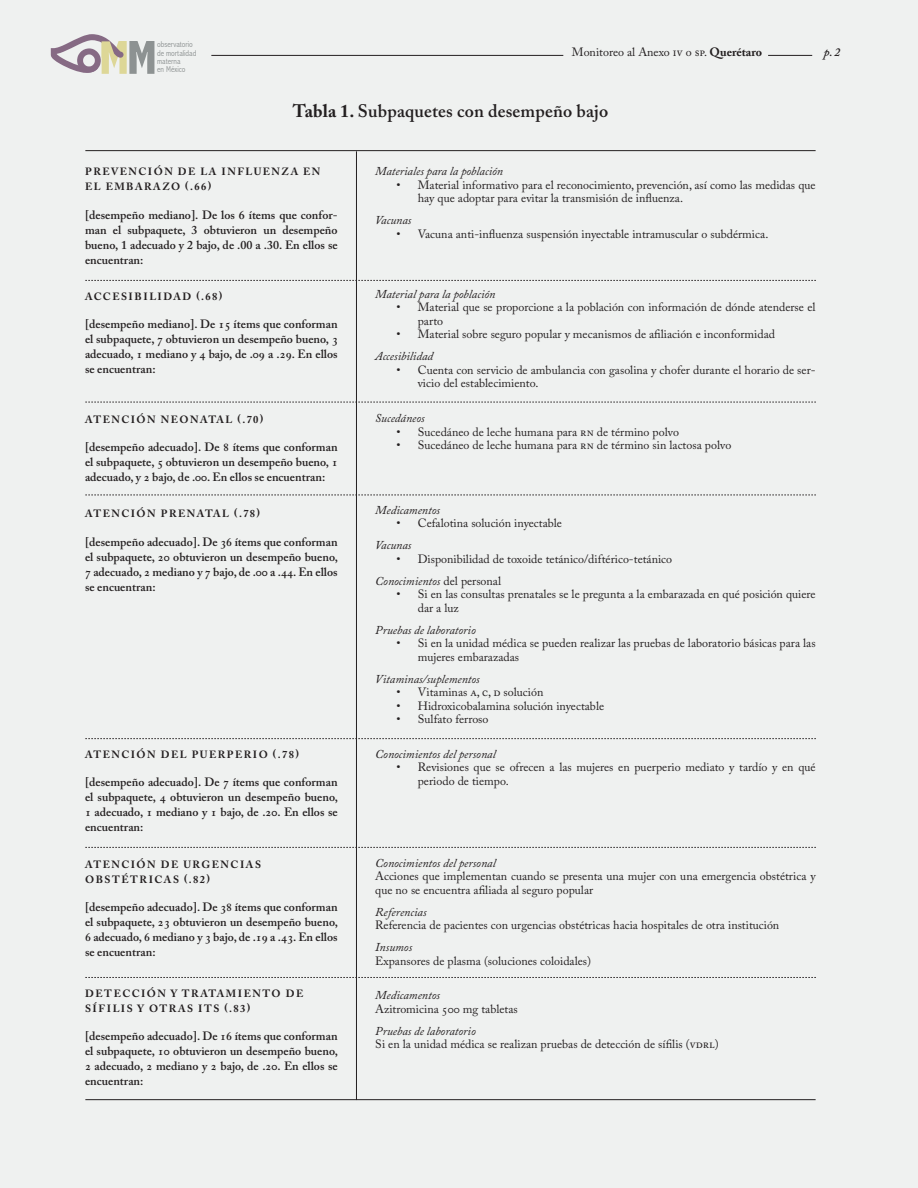
<style>
.page{position:relative;width:918px;height:1188px;background:#eff1f0}
.page>*{position:absolute;margin:0;border:0;box-sizing:border-box;transform-origin:0 0}
.Corrido_y_sangria{font:600 18px "Adobe Caslon Pro";letter-spacing:.01em;color:#231f20}
.t1{font:12px/13.5px "Adobe Caslon Pro";color:#231f20}
.t2{font:600 12px/15px "Adobe Caslon Pro";color:#231f20;text-align:justify}
.t3{font:italic 12px "Adobe Caslon Pro";color:#231f20}
.t4{font:italic 600 12px "Adobe Caslon Pro";color:#231f20}
.t5{font:700 10.5px/15px "Adobe Caslon Pro";letter-spacing:.145em;color:#231f20}
.t6{font:300 condensed 8.55px/8.6px "Abadi";color:#8d9292}
.s1{font-weight:700}
.s2{font-family:"Adobe Caslon Pro Bold SC900";font-weight:400}
.s3{font-style:normal}
</style>
<div class="page">
<hr style="left:356px;top:151px;width:1px;height:949px;background:#231f20">
<svg style="left:85px;top:280px;width:731px;height:1px"></svg>
<svg style="left:85px;top:402px;width:731px;height:1px"></svg>
<svg style="left:85px;top:495px;width:731px;height:1px"></svg>
<svg style="left:85px;top:738px;width:731px;height:1px"></svg>
<svg style="left:85px;top:847px;width:731px;height:1px"></svg>
<svg style="left:85px;top:977px;width:731px;height:1px"></svg>
<hr style="left:85px;top:1099px;width:731px;height:1px;background:#231f20">
<hr style="left:85px;top:150px;width:731px;height:1px;background:#231f20">
<hr style="left:768px;top:55px;width:44px;height:1px;background:#231f20">
<hr style="left:211px;top:55px;width:352px;height:1px;background:#231f20">
<svg style="left:51px;top:34px;width:103px;height:40px"></svg>
<p class="t6" style="left:157px;top:40px;width:41px">observatorio de mortalidad materna<br>en México</p>
<p class="t1" style="left:572px;top:45px;width:192px">Monitoreo al Anexo iv o sp. <span class="s1">Querétaro</span></p>
<p class="t4" style="left:824px;top:45px;width:18px">p. 2</p>
<p class="Corrido_y_sangria" style="left:293px;top:101px;width:317px"><span class="s1">Tabla</span> <span class="s2">1</span><span class="s1">.</span> Subpaquetes con desempeño bajo</p>
<p class="t5" style="left:85px;top:164px;width:237px">PREVENCIÓN DE LA INFLUENZA EN<br>EL EMBARAZO (.66)</p>
<p class="t2" style="left:85px;top:207px;width:254px">[desempeño mediano]. De los 6 ítems que confor&shy;man el subpaquete, 3 obtuvieron un desempeño bueno, 1 adecuado y 2 bajo, de .00 a .30. En ellos se encuentran:</p>
<p class="t5" style="left:85px;top:289px;width:139px">ACCESIBILIDAD (.68)</p>
<p class="t2" style="left:85px;top:317px;width:254px">[desempeño mediano]. De 15 ítems que conforman el subpaquete, 7 obtuvieron un desempeño bueno, 3 adecuado, 1 mediano y 4 bajo, de .09 a .29. En ellos se encuentran:</p>
<p class="t5" style="left:85px;top:411px;width:180px">ATENCIÓN NEONATAL (.70)</p>
<p class="t2" style="left:85px;top:439px;width:254px">[desempeño adecuado]. De 8 ítems que conforman el subpaquete, 5 obtuvieron un desempeño bueno, 1 adecuado, y 2 bajo, de .00. En ellos se encuentran:</p>
<p class="t5" style="left:85px;top:506px;width:176px">ATENCIÓN PRENATAL (.78)</p>
<p class="t2" style="left:85px;top:534px;width:254px">[desempeño adecuado]. De 36 ítems que conforman el subpaquete, 20 obtuvieron un desempeño bueno, 7 adecuado, 2 mediano y 7 bajo, de .00 a .44. En ellos se encuentran:</p>
<p class="t5" style="left:85px;top:747px;width:215px">ATENCIÓN DEL PUERPERIO (.78)</p>
<p class="t2" style="left:85px;top:775px;width:255px">[desempeño adecuado]. De 7 ítems que conforman el subpaquete, 4 obtuvieron un desempeño bueno, 1 adecuado, 1 mediano y 1 bajo, de .20. En ellos se encuentran:</p>
<p class="t5" style="left:85px;top:856px;width:177px">ATENCIÓN DE URGENCIAS<br>OBSTÉTRICAS (.82)</p>
<p class="t2" style="left:85px;top:900px;width:254px">[desempeño adecuado]. De 38 ítems que conforman el subpaquete, 23 obtuvieron un desempeño bueno, 6 adecuado, 6 mediano y 3 bajo, de .19 a .43. En ellos se encuentran:</p>
<p class="t5" style="left:85px;top:986px;width:220px">DETECCIÓN Y TRATAMIENTO DE<br>SÍFILIS Y OTRAS ITS (.83)</p>
<p class="t2" style="left:85px;top:1029px;width:254px">[desempeño adecuado]. De 16 ítems que conforman el subpaquete, 10 obtuvieron un desempeño bueno, 2 adecuado, 2 mediano y 2 bajo, de .20. En ellos se encuentran:</p>
<p class="t3" style="left:375px;top:164px;width:129px">Materiales para la población</p>
<p class="t1" style="left:418px;top:178px;width:399px;text-indent:-21px">• Material informativo para el reconocimiento, prevención, así como las medidas que hay que adoptar para evitar la transmisión de influenza.</p>
<p class="t3" style="left:375px;top:213px;width:38px">Vacunas</p>
<p class="t1" style="left:397px;top:227px;width:373px">• Vacuna anti-influenza suspensión inyectable intramuscular o subdérmica.</p>
<p class="t3" style="left:375px;top:287px;width:122px">Material para la población</p>
<p class="t1" style="left:418px;top:301px;width:399px;text-indent:-21px">• Material que se proporcione a la población con información de dónde atenderse el parto</p>
<p class="t1" style="left:397px;top:328px;width:380px">• Material sobre seguro popular y mecanismos de afiliación e inconformidad</p>
<p class="t3" style="left:375px;top:349px;width:59px">Accesibilidad</p>
<p class="t1" style="left:418px;top:363px;width:399px;text-indent:-21px">• Cuenta con servicio de ambulancia con gasolina y chofer durante el horario de ser&shy;vicio del establecimiento.</p>
<p class="t3" style="left:375px;top:411px;width:51px">Sucedáneos</p>
<p class="t1" style="left:397px;top:425px;width:284px">• Sucedáneo de leche humana para rn de término polvo</p>
<p class="t1" style="left:397px;top:438px;width:336px">• Sucedáneo de leche humana para rn de término sin lactosa polvo</p>
<p class="t3" style="left:375px;top:503px;width:66px">Medicamentos</p>
<p class="t1" style="left:397px;top:516px;width:167px">• Cefalotina solución inyectable</p>
<p class="t3" style="left:375px;top:538px;width:38px">Vacunas</p>
<p class="t1" style="left:397px;top:552px;width:277px">• Disponibilidad de toxoide tetánico/diftérico-tetánico</p>
<p class="t3" style="left:375px;top:574px;width:127px">Conocimientos <span class="s3">del personal</span></p>
<p class="t1" style="left:418px;top:587px;width:399px;text-indent:-21px">• Si en las consultas prenatales se le pregunta a la embarazada en qué posición quiere dar a luz</p>
<p class="t3" style="left:375px;top:623px;width:102px">Pruebas de laboratorio</p>
<p class="t1" style="left:418px;top:636px;width:399px;text-indent:-21px">• Si en la unidad médica se pueden realizar las pruebas de laboratorio básicas para las mujeres embarazadas</p>
<p class="t3" style="left:375px;top:672px;width:106px">Vitaminas/suplementos</p>
<p class="t1" style="left:397px;top:685px;width:148px">• Vitaminas a, c, d solución</p>
<p class="t1" style="left:397px;top:699px;width:209px">• Hidroxicobalamina solución inyectable</p>
<p class="t1" style="left:397px;top:712px;width:94px">• Sulfato ferroso</p>
<p class="t3" style="left:375px;top:747px;width:122px">Conocimientos del personal</p>
<p class="t1" style="left:418px;top:761px;width:399px;text-indent:-21px">• Revisiones que se ofrecen a las mujeres en puerperio mediato y tardío y en qué periodo de tiempo.</p>
<p class="t3" style="left:375px;top:855px;width:122px">Conocimientos del personal</p>
<p class="t1" style="left:375px;top:869px;width:442px">Acciones que implementan cuando se presenta una mujer con una emergencia obstétrica y que no se encuentra afiliada al seguro popular</p>
<p class="t3" style="left:375px;top:904px;width:53px">Referencias</p>
<p class="t1" style="left:375px;top:918px;width:406px">Referencia de pacientes con urgencias obstétricas hacia hospitales de otra institución</p>
<p class="t3" style="left:375px;top:940px;width:38px">Insumos</p>
<p class="t1" style="left:375px;top:954px;width:217px">Expansores de plasma (soluciones coloidales)</p>
<p class="t3" style="left:375px;top:988px;width:66px">Medicamentos</p>
<p class="t1" style="left:375px;top:1002px;width:144px">Azitromicina 500 mg tabletas</p>
<p class="t3" style="left:375px;top:1024px;width:102px">Pruebas de laboratorio</p>
<p class="t1" style="left:375px;top:1037px;width:345px">Si en la unidad médica se realizan pruebas de detección de sífilis (vdrl)</p>
</div>
